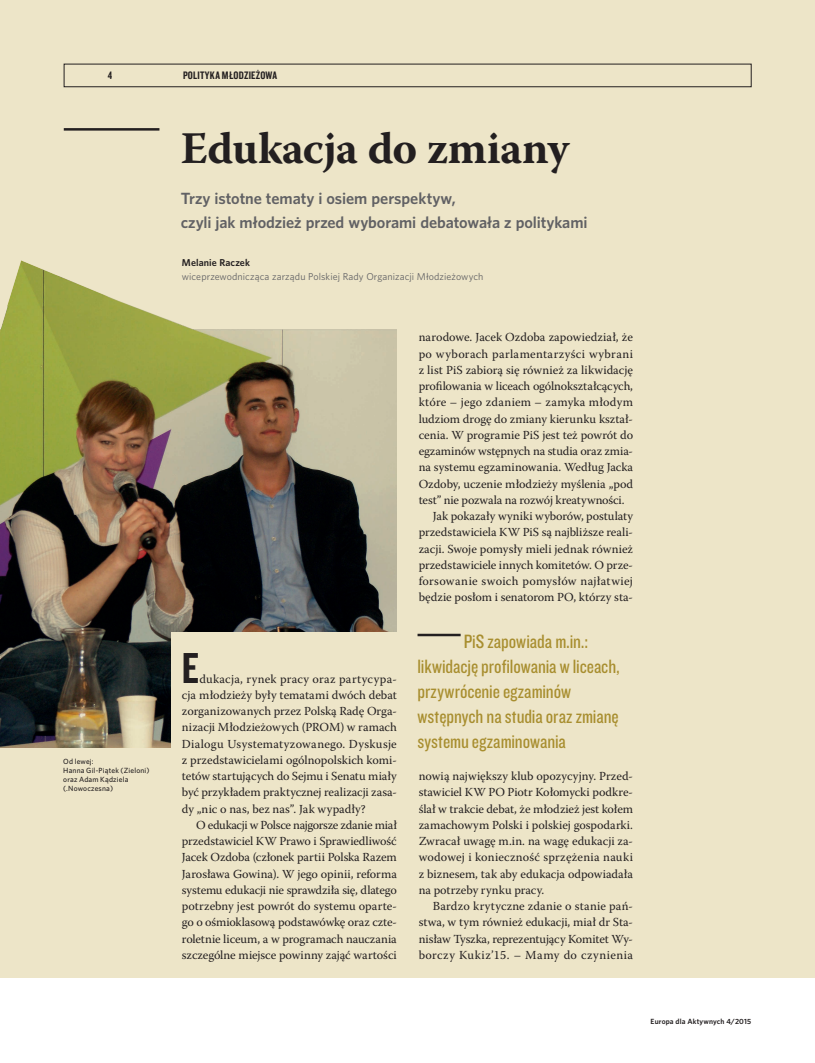
<style>
.page{position:relative;width:815px;height:1063px;background:#fff}
.page>*{position:absolute;margin:0;border:0;box-sizing:border-box;transform-origin:0 0}
.tytul_poczatek_dzial{font:700 45px "Warnock Pro";letter-spacing:-.015em;color:#231f20}
.tekst_inicjalowy{font:45px "Knockout 49 Liteweight";color:#231f20}
.wyimek_z_krecha{font:20px/25px "Knockout 29 Junior Ltweight";letter-spacing:-.005em;color:#a88e2f}
.lidy_wyimki{font:600 16.25px/23.8px "Whitney";letter-spacing:-.005em;color:#616164}
.tekst_dalej{font:12.25px/16.2px "Warnock Pro";color:#231f20;text-align:justify}
.tekst_inicjalowy-2{font:12.25px/16.2px "Warnock Pro";color:#231f20;text-align:justify}
.numer{font:11.25px "Knockout 49 Liteweight";letter-spacing:.02em;color:#231f20}
.nazwisko_funkcja{font:10px "Whitney";letter-spacing:.01em;color:#616164}
.nazwisko{font:600 10px "Whitney";letter-spacing:.01em;color:#231f20}
.zdj_podpisy{font:500 7.5px/9px "Whitney";letter-spacing:.025em;color:#231f20}
.male_napisy{font:600 7.5px "Whitney";letter-spacing:.02em;color:#231f20}
</style>
<div class="page">
<div style="left:0;top:0;width:815px;height:978px;background:#ede5c8"></div>
<img style="left:0;top:260px;width:397px;height:488px">
<div style="left:64px;top:64px;width:687px;height:23px;border:1px solid #231f20"></div>
<hr style="left:64px;top:128px;width:95px;height:3px;background:#231f20">
<hr style="left:418px;top:634px;width:43px;height:2px;background:#231f20">
<div style="left:171px;top:632px;width:229px;height:153px;background:#ede5c8"></div>
<p class="numer" style="left:108px;top:68px;width:6px">4</p>
<p class="numer" style="left:183px;top:68px;width:96px">POLITYKA MŁODZIEŻOWA</p>
<p class="tytul_poczatek_dzial" style="left:181px;top:121px;width:390px">Edukacja do zmiany</p>
<p class="lidy_wyimki" style="left:181px;top:186px;width:408px">Trzy istotne tematy i osiem perspektyw,<br>czyli jak młodzież przed wyborami debatowała z politykami</p>
<p class="nazwisko" style="left:182px;top:256px;width:70px">Melanie Raczek</p>
<p class="nazwisko_funkcja" style="left:182px;top:270px;width:303px">wiceprzewodnicząca zarządu Polskiej Rady Organizacji Młodzieżowych</p>
<p class="zdj_podpisy" style="left:63px;top:757px;width:88px">Od lewej:<br>Hanna Gil-Piątek (Zieloni) oraz Adam Kądziela (.Nowoczesna)</p>
<p class="tekst_inicjalowy" style="left:182px;top:639px;width:19px">E</p>
<p class="tekst_inicjalowy-2" style="left:182px;top:670px;width:216px;text-indent:18px">dukacja, rynek pracy oraz partycypa&shy;cja młodzieży były tematami dwóch debat zorganizowanych przez Polską Radę Orga&shy;nizacji Młodzieżowych (PROM) w ramach Dialogu Usystematyzowanego. Dyskusje z przedstawicielami ogólnopolskich komi&shy;tetów startujących do Sejmu i Senatu miały być przykładem praktycznej realizacji zasa&shy;dy „nic o nas, bez nas”. Jak wypadły?</p>
<p class="tekst_dalej" style="left:182px;top:816px;width:217px;text-indent:14px">O edukacji w Polsce najgorsze zdanie miał przedstawiciel KW Prawo i Sprawiedliwość Jacek Ozdoba (członek partii Polska Razem Jarosława Gowina). W jego opinii, reforma systemu edukacji nie sprawdziła się, dlatego potrzebny jest powrót do systemu oparte&shy;go o ośmioklasową podstawówkę oraz czte&shy;roletnie liceum, a w programach nauczania szczególne miejsce powinny zająć wartości</p>
<p class="tekst_dalej" style="left:419px;top:329px;width:216px">narodowe. Jacek Ozdoba zapowiedział, że po wyborach parlamentarzyści wybrani z list PiS zabiorą się również za likwidację profilowania w liceach ogólnokształcących, które – jego zdaniem – zamyka młodym ludziom drogę do zmiany kierunku kształ&shy;cenia. W programie PiS jest też powrót do egzaminów wstępnych na studia oraz zmia&shy;na systemu egzaminowania. Według Jacka Ozdoby, uczenie młodzieży myślenia „pod test” nie pozwala na rozwój kreatywności.</p>
<p class="tekst_dalej" style="left:419px;top:508px;width:216px;text-indent:14px">Jak pokazały wyniki wyborów, postulaty przedstawiciela KW PiS są najbliższe reali&shy;zacji. Swoje pomysły mieli jednak również przedstawiciele innych komitetów. O prze&shy;forsowanie swoich pomysłów najłatwiej będzie posłom i senatorom PO, którzy sta-</p>
<p class="wyimek_z_krecha" style="left:418px;top:628px;width:204px;text-indent:46px">PiS zapowiada m.in.: likwidację profilowania w liceach, przywrócenie egzaminów wstępnych na studia oraz zmianę systemu egzaminowania</p>
<p class="tekst_dalej" style="left:419px;top:768px;width:216px">nowią największy klub opozycyjny. Przed&shy;stawiciel KW PO Piotr Kołomycki podkre&shy;ślał w trakcie debat, że młodzież jest kołem zamachowym Polski i polskiej gospodarki.<br>Zwracał uwagę m.in. na wagę edukacji za&shy;wodowej i konieczność sprzężenia nauki z biznesem, tak aby edukacja odpowiadała na potrzeby rynku pracy.</p>
<p class="tekst_dalej" style="left:419px;top:898px;width:216px;text-indent:14px">Bardzo krytyczne zdanie o stanie pań&shy;stwa, w tym również edukacji, miał dr Sta&shy;nisław Tyszka, reprezentujący Komitet Wy&shy;borczy Kukiz’15. – Mamy do czynienia</p>
<p class="male_napisy" style="left:651px;top:1016px;width:102px">Europa dla Aktywnych 4/2015</p>
</div>
